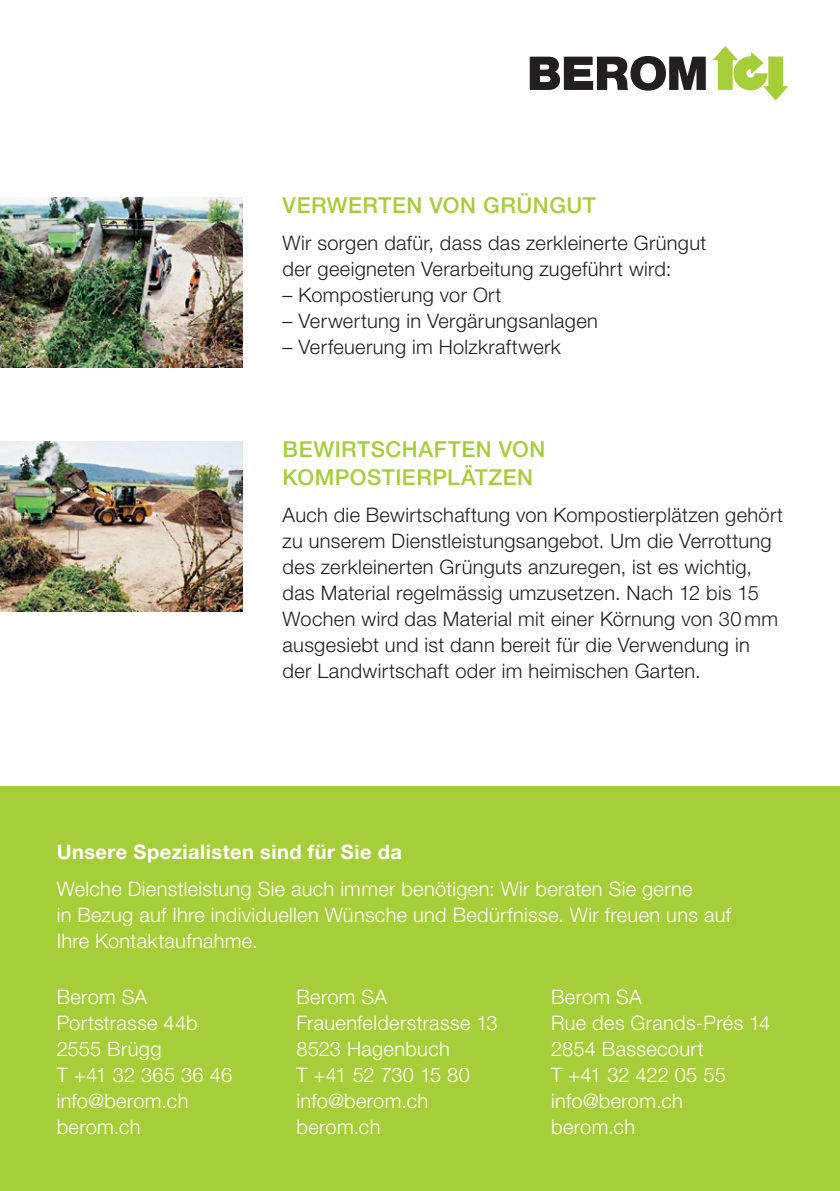
<style>
.page{position:relative;width:840px;height:1191px;background:#fff}
.page>*{position:absolute;margin:0;border:0;box-sizing:border-box;transform-origin:0 0}
.t1{font:500 22px/28px "Helvetica Neue LT Std";letter-spacing:.025em;color:#a6ce39}
.t2{font:300 20px/26px "Helvetica Neue LT Std";letter-spacing:.015em;color:#231f20}
.t3{font:300 20px/26px "Helvetica Neue LT Std";letter-spacing:.015em;color:#fff}
.t4{font:700 20px "Helvetica Neue LT Std";letter-spacing:.025em;color:#fff}
</style>
<div class="page">
<svg style="left:529px;top:56px;width:176px;height:35px"></svg>
<svg style="left:712px;top:46px;width:76px;height:54px"></svg>
<div style="left:0;top:786px;width:839px;height:405px;background:#a6ce39"></div>
<img style="left:0;top:197px;width:243px;height:170px">
<img style="left:0;top:441px;width:243px;height:170px">
<p class="t1" style="left:282px;top:191px;width:315px">VERWERTEN VON GRÜNGUT</p>
<p class="t2" style="left:282px;top:230px;width:425px">Wir sorgen dafür, dass das zerkleinerte Grüngut der geeigneten Verarbeitung zugeführt wird:</p>
<p class="t2" style="left:282px;top:282px;width:220px">– Kompostierung vor Ort</p>
<p class="t2" style="left:282px;top:308px;width:316px">– Verwertung in Vergärungsanlagen</p>
<p class="t2" style="left:282px;top:334px;width:279px">– Verfeuerung im Holzkraftwerk</p>
<p class="t1" style="left:282px;top:435px;width:264px">BEWIRTSCHAFTEN VON<br>KOMPOSTIERPLÄTZEN</p>
<p class="t2" style="left:282px;top:501px;width:502px">Auch die Bewirtschaftung von Kompostierplätzen gehört zu unserem Dienstleistungsangebot. Um die Verrottung des zerkleinerten Grünguts anzuregen, ist es wichtig, das Material regelmässig umzusetzen. Nach 12 bis 15<br>Wochen wird das Material mit einer Körnung von 30 mm ausgesiebt und ist dann bereit für die Verwendung in der Landwirtschaft oder im heimischen Garten.</p>
<p class="t4" style="left:57px;top:839px;width:346px">Unsere Spezialisten sind für Sie da</p>
<p class="t3" style="left:57px;top:875px;width:675px">Welche Dienstleistung Sie auch immer benötigen: Wir beraten Sie gerne<br>in Bezug auf Ihre individuellen Wünsche und Bedürfnisse. Wir freuen uns auf<br>Ihre Kontaktaufnahme.</p>
<p class="t3" style="left:57px;top:983px;width:177px">Berom SA<br>Portstrasse 44b<br>2555 Brügg<br>T +41 32 365 36 46 info@berom.ch berom.ch</p>
<p class="t3" style="left:296px;top:983px;width:202px">Berom SA<br>Frauenfelderstrasse 13<br>8523 Hagenbuch<br>T +41 52 730 15 80 info@berom.ch berom.ch</p>
<p class="t3" style="left:551px;top:983px;width:220px">Berom SA<br>Rue des Grands-Prés 14<br>2854 Bassecourt<br>T +41 32 422 05 55 info@berom.ch berom.ch</p>
</div>
